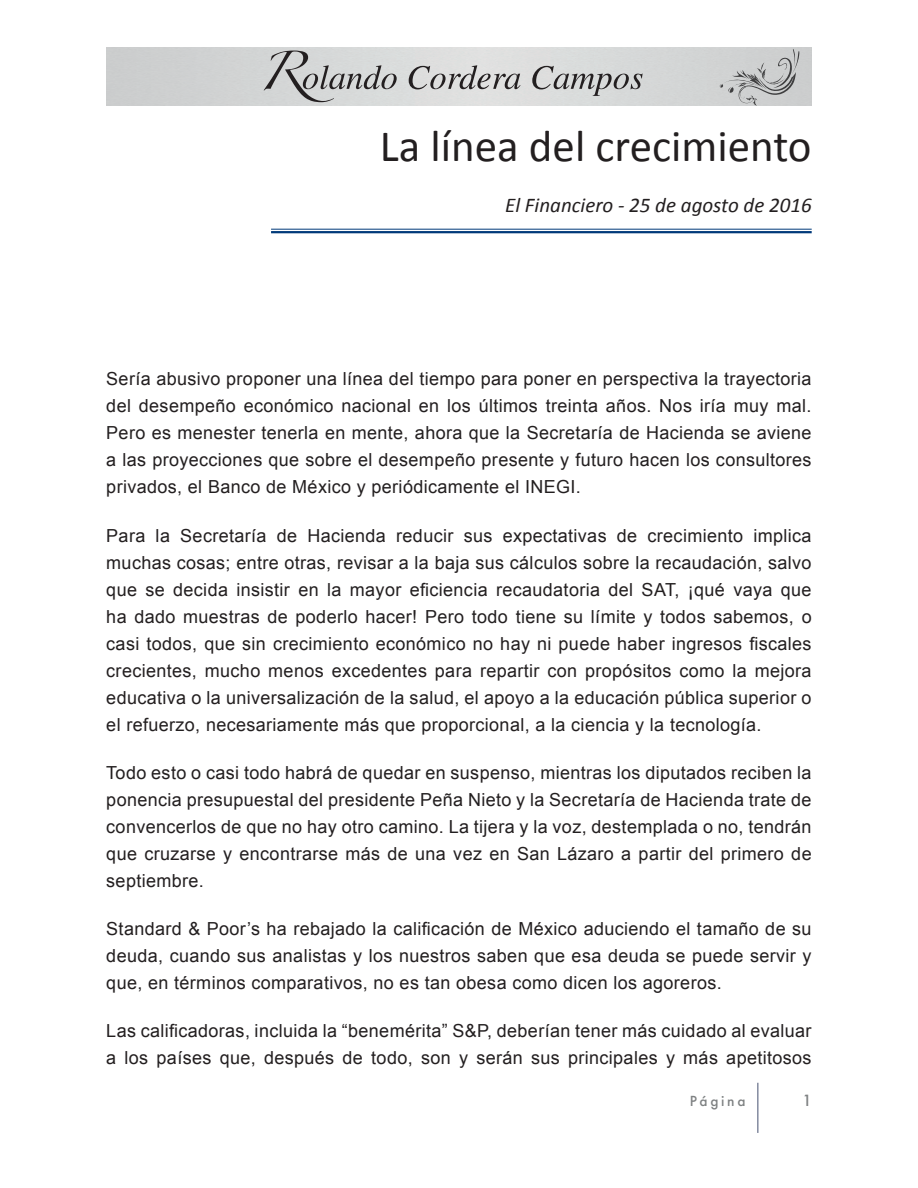
<style>
.page{position:relative;width:918px;height:1188px;background:#fff}
.page>*{position:absolute;margin:0;border:0;box-sizing:border-box;transform-origin:0 0}
.t1{font:45px "Calibri";color:#231f20}
.t2{font:italic 21px "Calibri";color:#231f20}
.t3{font:18px/27px "Arial";letter-spacing:.02em;color:#231f20;text-align:justify}
.t4{font:500 15px "Futura";color:#7e8182}
.t5{font:500 13.5px "Futura";letter-spacing:.2em;color:#7e8182}
</style>
<div class="page">
<svg style="left:264px;top:51px;width:133px;height:51px;background:#bbbcbc"></svg>
<svg style="left:409px;top:65px;width:112px;height:24px;background:#b4b3b3"></svg>
<svg style="left:532px;top:66px;width:111px;height:30px;background:#b7b7b7"></svg>
<svg style="left:719px;top:49px;width:80px;height:57px;background:#bfc0c1"></svg>
<hr style="left:757px;top:1083px;width:2px;height:50px;background:#848ba0">
<hr style="left:271px;top:229px;width:541px;height:1px;background:#013a7a">
<hr style="left:271px;top:231px;width:541px;height:2px;background:#013a7a">
<p class="t1" style="left:380px;top:118px;width:433px">La línea del crecimiento</p>
<p class="t2" style="left:505px;top:190px;width:308px">El Financiero - 25 de agosto de 2016</p>
<p class="t3" style="left:106px;top:366px;width:707px">Sería abusivo proponer una línea del tiempo para poner en perspectiva la trayectoria del desempeño económico nacional en los últimos treinta años. Nos iría muy mal.<br>Pero es menester tenerla en mente, ahora que la Secretaría de Hacienda se aviene a las proyecciones que sobre el desempeño presente y futuro hacen los consultores privados, el Banco de México y periódicamente el INEGI.</p>
<p class="t3" style="left:106px;top:522px;width:707px">Para la Secretaría de Hacienda reducir sus expectativas de crecimiento implica muchas cosas; entre otras, revisar a la baja sus cálculos sobre la recaudación, salvo que se decida insistir en la mayor eficiencia recaudatoria del SAT, ¡qué vaya que ha dado muestras de poderlo hacer! Pero todo tiene su límite y todos sabemos, o casi todos, que sin crecimiento económico no hay ni puede haber ingresos fiscales crecientes, mucho menos excedentes para repartir con propósitos como la mejora educativa o la universalización de la salud, el apoyo a la educación pública superior o el refuerzo, necesariamente más que proporcional, a la ciencia y la tecnología.</p>
<p class="t3" style="left:106px;top:759px;width:707px">Todo esto o casi todo habrá de quedar en suspenso, mientras los diputados reciben la ponencia presupuestal del presidente Peña Nieto y la Secretaría de Hacienda trate de convencerlos de que no hay otro camino. La tijera y la voz, destemplada o no, tendrán que cruzarse y encontrarse más de una vez en San Lázaro a partir del primero de septiembre.</p>
<p class="t3" style="left:106px;top:915px;width:707px">Standard &amp; Poor’s ha rebajado la calificación de México aduciendo el tamaño de su deuda, cuando sus analistas y los nuestros saben que esa deuda se puede servir y que, en términos comparativos, no es tan obesa como dicen los agoreros.</p>
<p class="t3" style="left:106px;top:1018px;width:707px">Las calificadoras, incluida la “benemérita” S&amp;P, deberían tener más cuidado al evaluar a los países que, después de todo, son y serán sus principales y más apetitosos</p>
<p class="t5" style="left:690px;top:1092px;width:57px">Página</p>
<p class="t4" style="left:802px;top:1091px;width:11px">1</p>
</div>
